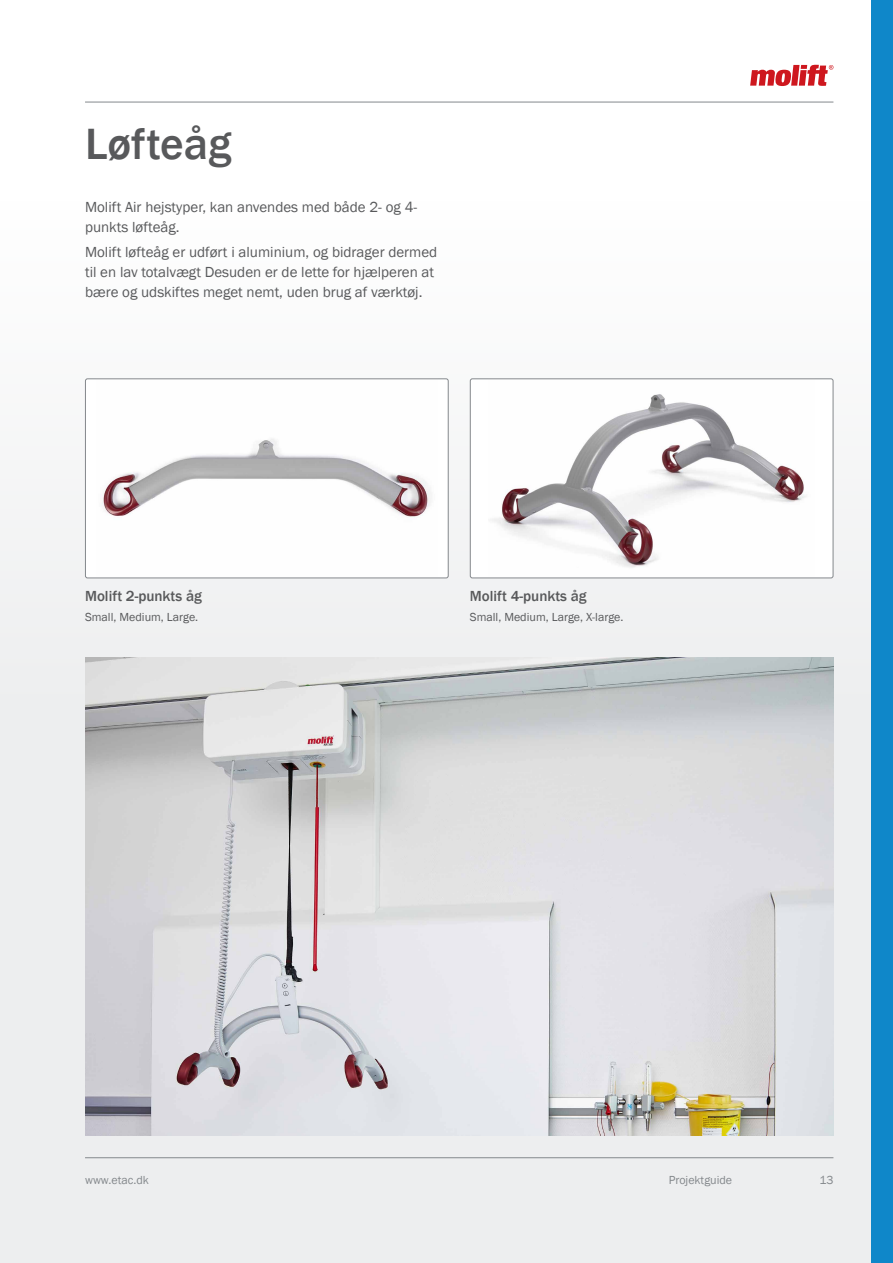
<style>
.page{position:relative;width:893px;height:1263px;background:#fff}
.page>*{position:absolute;margin:0;border:0;box-sizing:border-box;transform-origin:0 0}
.t1{font:500 45px "Franklin Gothic";color:#58595b}
.t2{font:15px/19.5px "Franklin Gothic";color:#58595b}
.t3{font:500 15px "Franklin Gothic";color:#58595b}
.t4{font:12px "Franklin Gothic";color:#58595b}
.t5{font:12px "Franklin Gothic";color:#84888c}
</style>
<div class="page">
<div style="left:0;top:202px;width:872px;height:1061px;background:#edeeef"></div>
<hr style="left:85px;top:102px;width:748px;height:1px;background:#84888c">
<hr style="left:85px;top:1157px;width:748px;height:1px;background:#84888c">
<div style="left:872px;top:0;width:21px;height:1263px;background:#0f87c9"></div>
<svg style="left:750px;top:65px;width:83px;height:21px"></svg>
<div style="left:85px;top:379px;width:363px;height:199px;background:#fff;border-radius:2px"></div>
<img style="left:102px;top:439px;width:329px;height:79px">
<div style="left:85px;top:378px;width:364px;height:200px;border:1px solid #84888c;border-radius:2px"></div>
<div style="left:470px;top:379px;width:363px;height:199px;background:#fff;border-radius:2px"></div>
<img style="left:492px;top:394px;width:314px;height:174px">
<div style="left:470px;top:378px;width:363px;height:200px;border:1px solid #84888c;border-radius:2px"></div>
<img style="left:85px;top:657px;width:748px;height:478px">
<h1 class="t1" style="left:85px;top:116px;width:148px">Løfteåg</h1>
<p class="t2" style="left:85px;top:198px;width:334px">Molift Air hejstyper, kan anvendes med både 2- og 4- punkts løfteåg.</p>
<p class="t2" style="left:85px;top:243px;width:354px">Molift løfteåg er udført i aluminium, og bidrager dermed til en lav totalvægt Desuden er de lette for hjælperen at bære og udskiftes meget nemt, uden brug af værktøj.</p>
<p class="t3" style="left:85px;top:586px;width:118px">Molift 2-punkts åg</p>
<p class="t4" style="left:85px;top:609px;width:115px">Small, Medium, Large.</p>
<p class="t3" style="left:470px;top:586px;width:118px">Molift 4-punkts åg</p>
<p class="t4" style="left:470px;top:609px;width:155px">Small, Medium, Large, X-large.</p>
<p class="t5" style="left:85px;top:1173px;width:65px">www.etac.dk</p>
<p class="t5" style="left:669px;top:1173px;width:65px">Projektguide</p>
<p class="t5" style="left:819px;top:1173px;width:15px">13</p>
</div>
